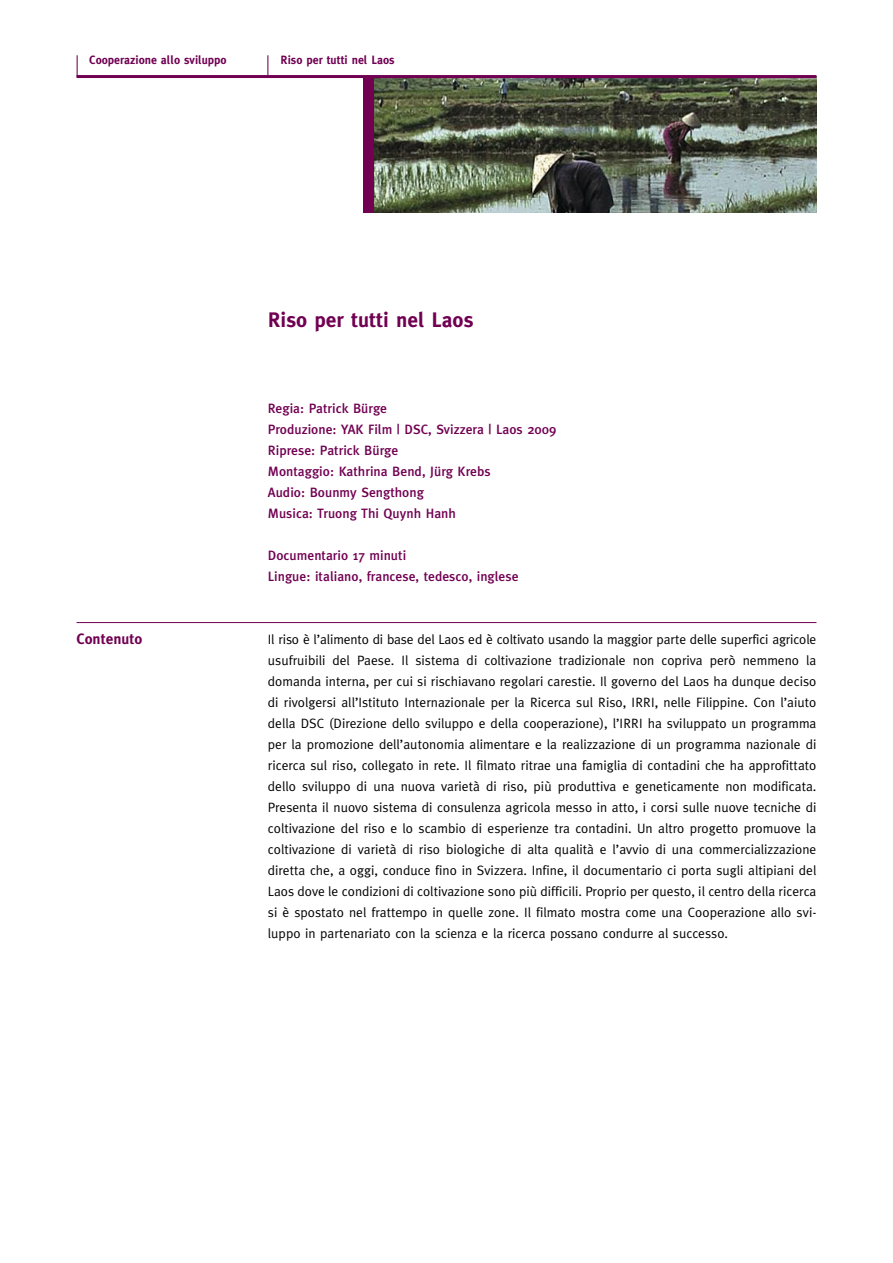
<style>
.page{position:relative;width:893px;height:1263px;background:#fff}
.page>*{position:absolute;margin:0;border:0;box-sizing:border-box;transform-origin:0 0}
.t1{font:700 21px "Meta Plus";color:#710052}
.t2{font:700 15px "Meta Plus";color:#710052}
.t3{font:13.5px/21px "Meta Plus Normal";color:#000;text-align:justify}
.t4{font:500 13.5px/21px "Meta Plus";color:#710052}
.t5{font:700 12px "Meta Plus";color:#710052}
</style>
<div class="page">
<div style="left:364px;top:77px;width:10px;height:136px;background:#710052"></div>
<img style="left:374px;top:78px;width:442px;height:135px">
<hr style="left:77px;top:75px;width:739px;height:3px;background:#710052">
<svg style="left:77px;top:55px;width:1px;height:20px"></svg>
<svg style="left:267px;top:55px;width:1px;height:20px"></svg>
<hr style="left:77px;top:622px;width:739px;height:1px;background:#710052">
<p class="t5" style="left:89px;top:53px;width:139px">Cooperazione allo sviluppo</p>
<p class="t5" style="left:281px;top:53px;width:116px">Riso per tutti nel Laos</p>
<h1 class="t1" style="left:268px;top:307px;width:207px">Riso per tutti nel Laos</h1>
<p class="t4" style="left:268px;top:398px;width:290px">Regia: Patrick Bürge<br>Produzione: YAK Film | DSC, Svizzera | Laos 2009<br>Riprese: Patrick Bürge<br>Montaggio: Kathrina Bend, Jürg Krebs<br>Audio: Bounmy Sengthong<br>Musica: Truong Thi Quynh Hanh</p>
<p class="t4" style="left:268px;top:545px;width:252px">Documentario 17 minuti<br>Lingue: italiano, francese, tedesco, inglese</p>
<p class="t2" style="left:77px;top:630px;width:67px">Contenuto</p>
<p class="t3" style="left:268px;top:629px;width:550px">Il riso è l’alimento di base del Laos ed è coltivato usando la maggior parte delle superfici agricole usufruibili del Paese. Il sistema di coltivazione tradizionale non copriva però nemmeno la domanda interna, per cui si rischiavano regolari carestie. Il governo del Laos ha dunque deciso di rivolgersi all’Istituto Internazionale per la Ricerca sul Riso, IRRI, nelle Filippine. Con l’aiuto della DSC (Direzione dello sviluppo e della cooperazione), l’IRRI ha sviluppato un programma per la promozione dell’autonomia alimentare e la realizzazione di un programma nazionale di ricerca sul riso, collegato in rete. Il filmato ritrae una famiglia di contadini che ha approfittato dello sviluppo di una nuova varietà di riso, più produttiva e geneticamente non modificata.<br>Presenta il nuovo sistema di consulenza agricola messo in atto, i corsi sulle nuove tecniche di coltivazione del riso e lo scambio di esperienze tra contadini. Un altro progetto promuove la coltivazione di varietà di riso biologiche di alta qualità e l’avvio di una commercializzazione diretta che, a oggi, conduce fino in Svizzera. Infine, il documentario ci porta sugli altipiani del Laos dove le condizioni di coltivazione sono più difficili. Proprio per questo, il centro della ricerca si è spostato nel frattempo in quelle zone. Il filmato mostra come una Cooperazione allo svi&shy;luppo in partenariato con la scienza e la ricerca possano condurre al successo.</p>
</div>
